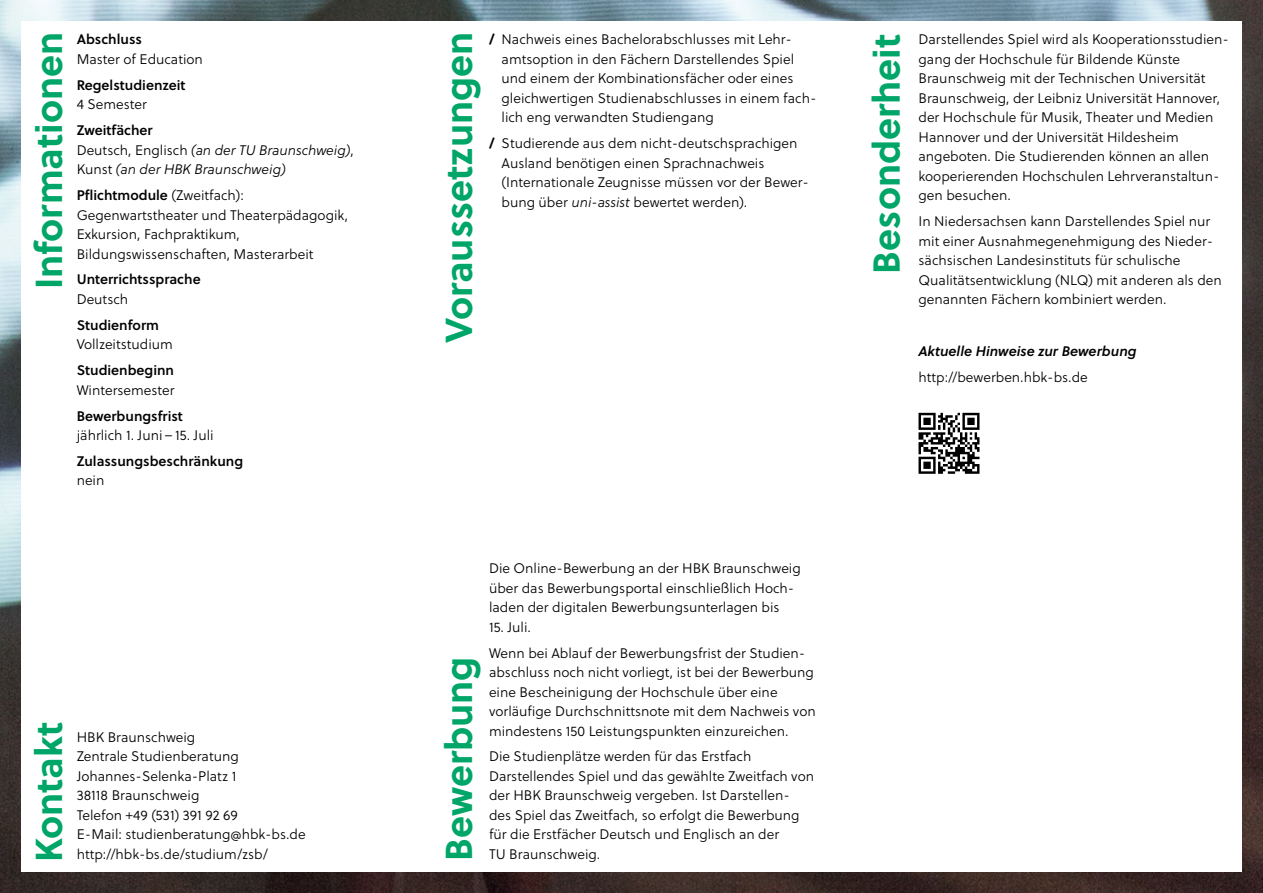
<style>
.page{position:relative;width:1263px;height:893px;background:#fff}
.page>*{position:absolute;margin:0;border:0;box-sizing:border-box;transform-origin:0 0}
.H_3_gekippt{font:700 37.5px "Soleil";color:#00a568}
.fließtext{font:300 13.8px/19.5px "Soleil";color:#000}
.fließtext-2{font:13.8px/19.5px "Soleil Sb";color:#000}
.fließtext-3{font:italic 13.8px/19.5px "Soleil Lt";color:#000}
.fließtext-4{font:italic 13.8px "Soleil Sb";color:#000}
.s1{font-family:"Soleil Sb";font-weight:400}
.s2{font-family:"Soleil";font-weight:300}
.s3{font-family:"Soleil Sb";font-style:normal}
.s4{font-family:"Soleil";font-weight:300;font-style:normal}
.s5{font-weight:700}
.s6{font-family:"Soleil Lt";font-weight:400;font-style:italic}
</style>
<div class="page">
<img style="left:0;top:0;width:1263px;height:893px">
<div style="left:21px;top:21px;width:1221px;height:851px;background:#fff"></div>
<svg style="left:918px;top:413px;width:61px;height:61px"></svg>
<p class="H_3_gekippt" style="left:20px;top:289px;width:259px;rotate:-90deg">Informationen</p>
<p class="fließtext" style="left:77px;top:30px;width:128px"><span class="s1">Abschluss<br></span>Master of Education</p>
<p class="fließtext-2" style="left:77px;top:75px;width:110px">Regelstudienzeit<br><span class="s2">4 Semester</span></p>
<p class="fließtext-3" style="left:77px;top:120px;width:279px"><span class="s3">Zweitfächer<br></span><span class="s4">Deutsch, Englisch</span> (an der TU Braunschweig)<span class="s4">,<br>Kunst</span> (an der HBK Braunschweig)</p>
<p class="fließtext" style="left:77px;top:185px;width:273px"><span class="s1">Pflichtmodule</span> (Zweitfach):<br>Gegenwartstheater und Theaterpädagogik, Exkursion, Fachpraktikum, Bildungswissenschaften, Masterarbeit</p>
<p class="fließtext-2" style="left:77px;top:269px;width:125px">Unterrichtssprache<br><span class="s2">Deutsch</span></p>
<p class="fließtext" style="left:77px;top:315px;width:98px"><span class="s1">Studienform<br></span>Vollzeitstudium</p>
<p class="fließtext" style="left:77px;top:360px;width:99px"><span class="s1">Studienbeginn<br></span>Wintersemester</p>
<p class="fließtext" style="left:77px;top:406px;width:138px"><span class="s1">Bewerbungsfrist </span>jährlich 1. Juni – 15. Juli</p>
<p class="fließtext-2" style="left:77px;top:451px;width:168px">Zulassungsbeschränkung <span class="s2">nein</span></p>
<p class="H_3_gekippt" style="left:20px;top:862px;width:142px;rotate:-90deg">Kontakt</p>
<p class="fließtext" style="left:77px;top:727px;width:230px">HBK Braunschweig<br>Zentrale Studienberatung<br>Johannes-Selenka-Platz 1<br>38118 Braunschweig<br>Telefon +49 (531) 391 92 69<br>E-Mail: studienberatung@hbk-bs.de http://hbk-bs.de/studium/zsb/</p>
<p class="H_3_gekippt" style="left:430px;top:343px;width:313px;rotate:-90deg">Voraussetzungen</p>
<p class="fließtext" style="left:502px;top:30px;width:316px;text-indent:-13px"><span class="s5">/</span> Nachweis eines Bachelorabschlusses mit Lehr&shy;amtsoption in den Fächern Darstellendes Spiel und einem der Kombinationsfächer oder eines gleichwertigen Studienabschlusses in einem fach&shy;lich eng verwandten Studiengang</p>
<p class="fließtext" style="left:502px;top:134px;width:309px;text-indent:-13px"><span class="s5">/</span> Studierende aus dem nicht-deutschsprachigen Ausland benötigen einen Sprachnachweis (Internationale Zeugnisse müssen vor der Bewer&shy;bung über <span class="s6">uni-assist</span> bewertet werden).</p>
<p class="H_3_gekippt" style="left:857px;top:274px;width:241px;rotate:-90deg">Besonderheit</p>
<p class="fließtext" style="left:918px;top:30px;width:309px">Darstellendes Spiel wird als Kooperationsstudien&shy;gang der Hochschule für Bildende Künste Braunschweig mit der Technischen Universität Braunschweig, der Leibniz Universität Hannover, der Hochschule für Musik, Theater und Medien Hannover und der Universität Hildesheim angeboten. Die Studierenden können an allen kooperierenden Hochschulen Lehrveranstaltun&shy;gen besuchen.</p>
<p class="fließtext" style="left:918px;top:212px;width:305px">In Niedersachsen kann Darstellendes Spiel nur mit einer Ausnahmegenehmigung des Nieder&shy;sächsischen Landesinstituts für schulische Qualitätsentwicklung (NLQ) mit anderen als den genannten Fächern kombiniert werden.</p>
<p class="fließtext-4" style="left:918px;top:341px;width:220px">Aktuelle Hinweise zur Bewerbung</p>
<p class="fließtext" style="left:918px;top:367px;width:171px">http://bewerben.hbk-bs.de</p>
<p class="H_3_gekippt" style="left:430px;top:861px;width:206px;rotate:-90deg">Bewerbung</p>
<p class="fließtext" style="left:489px;top:558px;width:313px">Die Online-Bewerbung an der HBK Braunschweig über das Bewerbungsportal einschließlich Hoch&shy;laden der digitalen Bewerbungsunterlagen bis</p>
<p class="fließtext" style="left:489px;top:617px;width:43px">15. Juli.</p>
<p class="fließtext" style="left:489px;top:643px;width:328px">Wenn bei Ablauf der Bewerbungsfrist der Studien&shy;abschluss noch nicht vorliegt, ist bei der Bewerbung eine Bescheinigung der Hochschule über eine vorläufige Durchschnittsnote mit dem Nachweis von mindestens 150 Leistungspunkten einzureichen.</p>
<p class="fließtext" style="left:489px;top:747px;width:327px">Die Studienplätze werden für das Erstfach Darstellendes Spiel und das gewählte Zweitfach von der HBK Braunschweig vergeben. Ist Darstellen&shy;des Spiel das Zweitfach, so erfolgt die Bewerbung für die Erstfächer Deutsch und Englisch an der<br>TU Braunschweig.</p>
</div>
